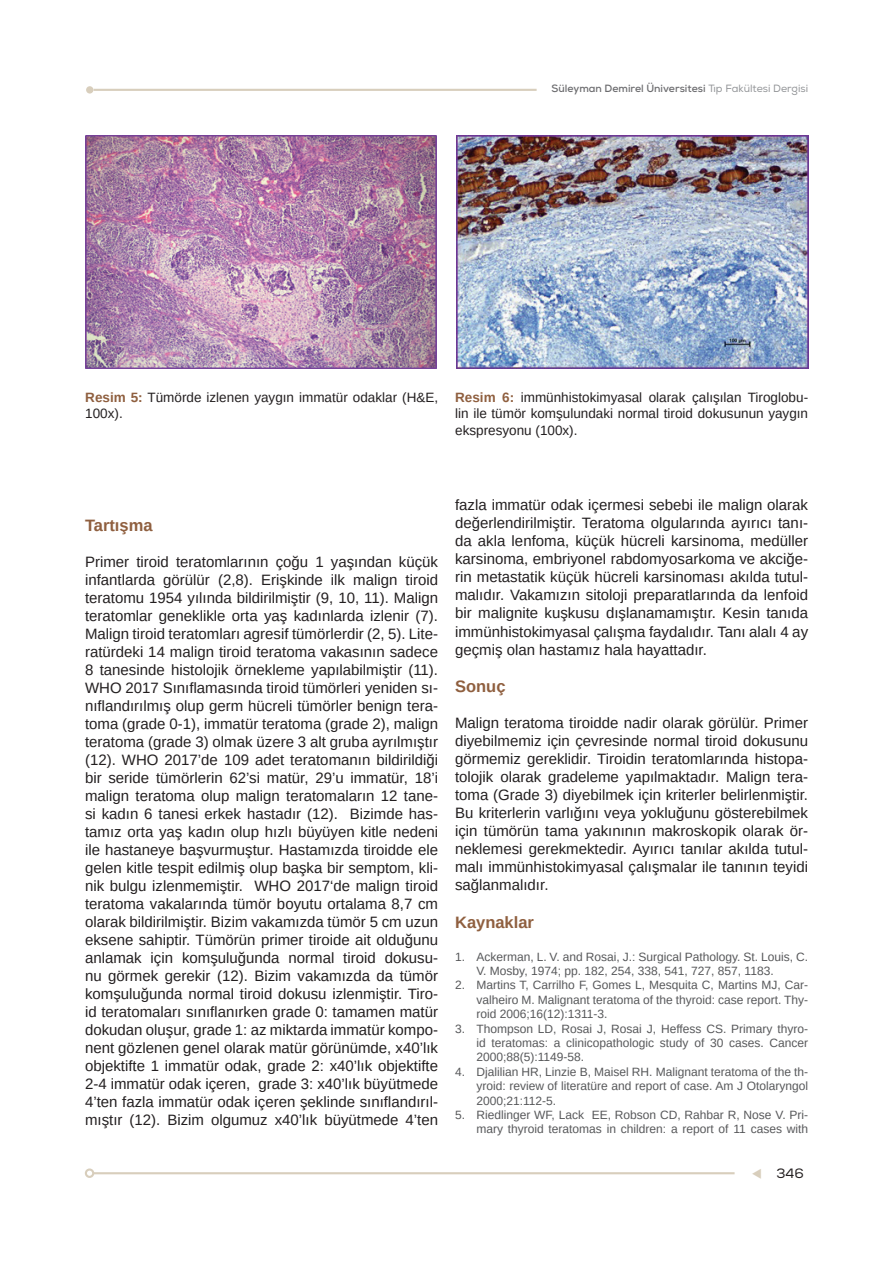
<style>
.page{position:relative;width:893px;height:1263px;background:#fff}
.page>*{position:absolute;margin:0;border:0;box-sizing:border-box;transform-origin:0 0}
.t1{font:700 16.5px "Arimo";color:#8f5f3f}
.t2{font:15px/18px "Arimo";color:#231f20;text-align:justify}
.t3{font:13.5px/16.2px "Arimo";color:#231f20}
.t4{font:13.5px "Nexa";color:#231f20}
.t5{font:12px/14.4px "Arimo";color:#57585a;text-align:justify}
.t6{font:700 10.5px "Nexa";color:#6b6b6e}
.s1{font-weight:400;color:#939598}
.s2{font-weight:700;color:#8f5f3f}
.s3{color:#d8cebc}
</style>
<div class="page">
<hr style="left:93px;top:1172px;width:642px;height:2px;background:#d8cebc">
<div style="left:85px;top:1168px;width:9px;height:10px;border:2px solid #d8cebc;border-radius:50%"></div>
<hr style="left:94px;top:89px;width:443px;height:2px;background:#d8cebc">
<div style="left:86px;top:86px;width:7px;height:8px;background:#d8cebc;border-radius:50%"></div>
<img style="left:85px;top:135px;width:352px;height:234px">
<img style="left:457px;top:135px;width:351px;height:234px">
<p class="t6" style="left:552px;top:82px;width:258px">Süleyman Demirel Üniversitesi <span class="s1">Tıp Fakültesi Dergisi</span></p>
<p class="t3" style="left:85px;top:389px;width:354px"><span class="s2">Resim 5:</span> Tümörde izlenen yaygın immatür odaklar (H&amp;E,<br>100x).</p>
<p class="t3" style="left:455px;top:389px;width:354px;text-align:justify"><span class="s2">Resim 6:</span> immünhistokimyasal olarak çalışılan Tiroglobu&shy;lin ile tümör komşulundaki normal tiroid dokusunun yaygın ekspresyonu (100x).</p>
<p class="t1" style="left:85px;top:514px;width:69px">Tartışma</p>
<p class="t2" style="left:85px;top:553px;width:355px">Primer tiroid teratomlarının çoğu 1 yaşından küçük infantlarda görülür (2,8). Erişkinde ilk malign tiroid teratomu 1954 yılında bildirilmiştir (9, 10, 11). Malign teratomlar geneklikle orta yaş kadınlarda izlenir (7).<br>Malign tiroid teratomları agresif tümörlerdir (2, 5). Lite&shy;ratürdeki 14 malign tiroid teratoma vakasının sadece 8 tanesinde histolojik örnekleme yapılabilmiştir (11).<br>WHO 2017 Sınıflamasında tiroid tümörleri yeniden sı&shy;nıflandırılmış olup germ hücreli tümörler benign tera&shy;toma (grade 0-1), immatür teratoma (grade 2), malign teratoma (grade 3) olmak üzere 3 alt gruba ayrılmıştır (12). WHO 2017’de 109 adet teratomanın bildirildiği bir seride tümörlerin 62’si matür, 29’u immatür, 18’i malign teratoma olup malign teratomaların 12 tane&shy;si kadın 6 tanesi erkek hastadır (12). Bizimde has&shy;tamız orta yaş kadın olup hızlı büyüyen kitle nedeni ile hastaneye başvurmuştur. Hastamızda tiroidde ele gelen kitle tespit edilmiş olup başka bir semptom, kli&shy;nik bulgu izlenmemiştir. WHO 2017‘de malign tiroid teratoma vakalarında tümör boyutu ortalama 8,7 cm olarak bildirilmiştir. Bizim vakamızda tümör 5 cm uzun eksene sahiptir. Tümörün primer tiroide ait olduğunu anlamak için komşuluğunda normal tiroid dokusu&shy;nu görmek gerekir (12). Bizim vakamızda da tümör komşuluğunda normal tiroid dokusu izlenmiştir. Tiro&shy;id teratomaları sınıflanırken grade 0: tamamen matür dokudan oluşur, grade 1: az miktarda immatür kompo&shy;nent gözlenen genel olarak matür görünümde, x40’lık objektifte 1 immatür odak, grade 2: x40’lık objektifte 2-4 immatür odak içeren, grade 3: x40’lık büyütmede 4’ten fazla immatür odak içeren şeklinde sınıflandırıl&shy;mıştır (12). Bizim olgumuz x40’lık büyütmede 4’ten</p>
<p class="t2" style="left:455px;top:496px;width:355px">fazla immatür odak içermesi sebebi ile malign olarak değerlendirilmiştir. Teratoma olgularında ayırıcı tanı&shy;da akla lenfoma, küçük hücreli karsinoma, medüller karsinoma, embriyonel rabdomyosarkoma ve akciğe&shy;rin metastatik küçük hücreli karsinoması akılda tutul&shy;malıdır. Vakamızın sitoloji preparatlarında da lenfoid bir malignite kuşkusu dışlanamamıştır. Kesin tanıda immünhistokimyasal çalışma faydalıdır. Tanı alalı 4 ay geçmiş olan hastamız hala hayattadır.</p>
<p class="t1" style="left:455px;top:675px;width:52px">Sonuç</p>
<p class="t2" style="left:455px;top:714px;width:355px">Malign teratoma tiroidde nadir olarak görülür. Primer diyebilmemiz için çevresinde normal tiroid dokusunu görmemiz gereklidir. Tiroidin teratomlarında histopa&shy;tolojik olarak gradeleme yapılmaktadır. Malign tera&shy;toma (Grade 3) diyebilmek için kriterler belirlenmiştir.<br>Bu kriterlerin varlığını veya yokluğunu gösterebilmek için tümörün tama yakınının makroskopik olarak ör&shy;neklemesi gerekmektedir. Ayırıcı tanılar akılda tutul&shy;malı immünhistokimyasal çalışmalar ile tanının teyidi sağlanmalıdır.</p>
<p class="t1" style="left:455px;top:911px;width:80px">Kaynaklar</p>
<p class="t5" style="left:476px;top:949px;width:333px;text-indent:-21px">1. Ackerman, L. V. and Rosai, J.: Surgical Pathology. St. Louis, C.<br>V. Mosby, 1974; pp. 182, 254, 338, 541, 727, 857, 1183.</p>
<p class="t5" style="left:476px;top:978px;width:333px;text-indent:-21px">2. Martins T, Carrilho F, Gomes L, Mesquita C, Martins MJ, Car&shy;valheiro M. Malignant teratoma of the thyroid: case report. Thy&shy;roid 2006;16(12):1311-3.</p>
<p class="t5" style="left:476px;top:1021px;width:333px;text-indent:-21px">3. Thompson LD, Rosai J, Rosai J, Heffess CS. Primary thyro&shy;id teratomas: a clinicopathologic study of 30 cases. Cancer 2000;88(5):1149-58.</p>
<p class="t5" style="left:476px;top:1064px;width:333px;text-indent:-21px">4. Djalilian HR, Linzie B, Maisel RH. Malignant teratoma of the th&shy;yroid: review of literatüre and report of case. Am J Otolaryngol 2000;21:112-5.</p>
<p class="t5" style="left:455px;top:1108px;width:355px;text-align:right">5. Riedlinger WF, Lack EE, Robson CD, Rahbar R, Nose V. Pri&shy;mary thyroid teratomas in children: a report of 11 cases with</p>
<p class="t4" style="left:751px;top:1165px;width:54px"><span class="s3">▼</span> 346</p>
</div>
